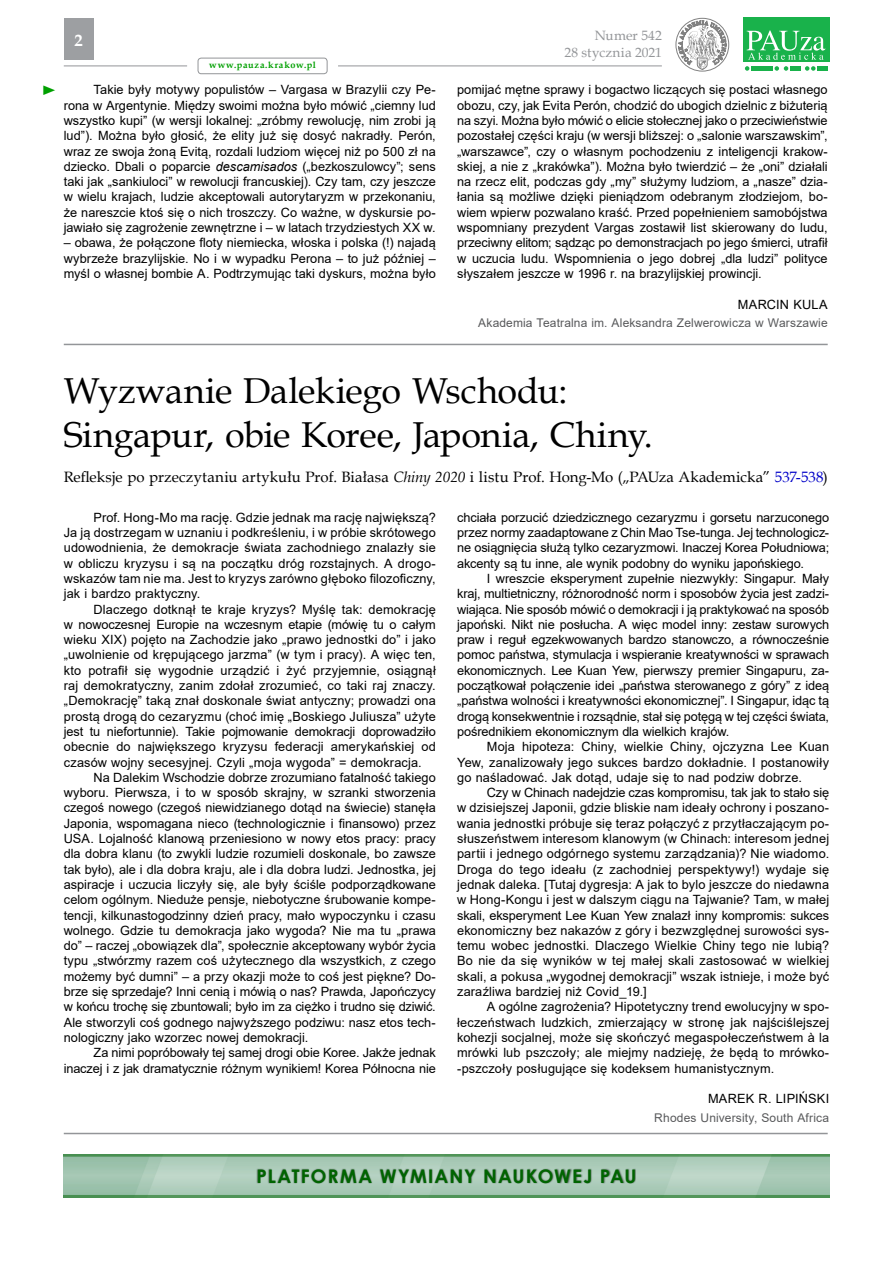
<style>
.page{position:relative;width:893px;height:1263px;background:#fff}
.page>*{position:absolute;margin:0;border:0;box-sizing:border-box;transform-origin:0 0}
.t1{font:36px/43.2px "Book Antiqua";letter-spacing:-.015em;color:#000}
.t2{font:700 18.75px "Century Gothic";letter-spacing:.06em;color:#006400}
.t3{font:700 16.5px "Book Antiqua";color:#fff}
.t4{font:15px "Book Antiqua";letter-spacing:.005em;color:#000}
.t5{font:13.5px/16.2px "Book Antiqua";letter-spacing:.01em;color:#939598;text-align:right}
.t6{font:13.5px "Times New Roman";color:#00a000;scale:1.22 1}
.t7{font:12.75px/15.3px "Arial";color:#000;text-align:justify}
.t8{font:12.75px "Arial";letter-spacing:.02em;color:#000}
.t9{font:12px "Arial";letter-spacing:.01em;color:#58595b}
.t10{font:700 9.15px "Book Antiqua";letter-spacing:.075em;color:#00a000}
.s1{font-style:italic}
.s2{color:#0000c8}
</style>
<div class="page">
<svg style="left:745px;top:66px;width:4px;height:5px"></svg>
<svg style="left:774px;top:66px;width:14px;height:5px"></svg>
<svg style="left:805px;top:66px;width:10px;height:5px"></svg>
<div style="left:751px;top:66px;width:10px;height:5px;background:#19b24b"></div>
<div style="left:763px;top:66px;width:10px;height:5px;background:#19b24b"></div>
<div style="left:790px;top:66px;width:10px;height:5px;background:#19b24b"></div>
<div style="left:817px;top:66px;width:10px;height:5px;background:#19b24b"></div>
<div style="left:743px;top:18px;width:86px;height:44px;background:#19b24b"></div>
<svg style="left:747px;top:30px;width:78px;height:30px"></svg>
<div style="left:676px;top:18px;width:53px;height:53px;border:1px solid #000;border-radius:50%"></div>
<svg style="left:678px;top:17px;width:48px;height:53px"></svg>
<div style="left:198px;top:58px;width:129px;height:16px;border:1px solid #939598;border-radius:3px"></div>
<hr style="left:338px;top:66px;width:324px;height:1px;background:#939598">
<hr style="left:64px;top:66px;width:123px;height:1px;background:#939598">
<div style="left:64px;top:18px;width:30px;height:42px;background:#9d9fa2"></div>
<hr style="left:64px;top:344px;width:764px;height:1px;background:#939598">
<hr style="left:64px;top:1133px;width:764px;height:1px;background:#939598">
<div style="left:256px;top:1168px;width:380px;height:16px;background:#000;opacity:.5"></div>
<hr style="left:64px;top:1154px;width:765px;height:3px;background:#006400">
<hr style="left:64px;top:1195px;width:765px;height:2px;background:#006400">
<p class="t6" style="left:41px;top:81px;width:15px">►</p>
<p class="t3" style="left:75px;top:30px;width:10px">2</p>
<p class="t10" style="left:209px;top:59px;width:108px">www.pauza.krakow.pl</p>
<p class="t7" style="left:64px;top:82px;width:374px;text-indent:30px">Takie były motywy populistów – Vargasa w Brazylii czy Pe&shy;rona w Argentynie. Między swoimi można było mówić „ciemny lud wszystko kupi” (w wersji lokalnej: „zróbmy rewolucję, nim zrobi ją lud”). Można było głosić, że elity już się dosyć nakradły. Perón, wraz ze swoja żoną Evitą, rozdali ludziom więcej niż po 500 zł na dziecko. Dbali o poparcie <span class="s1">descamisados</span> („bezkoszulowcy”; sens taki jak „sankiuloci” w rewolucji francuskiej). Czy tam, czy jeszcze w wielu krajach, ludzie akceptowali autorytaryzm w przekonaniu, że nareszcie ktoś się o nich troszczy. Co ważne, w dyskursie po&shy;jawiało się zagrożenie zewnętrzne i – w latach trzydziestych XX w.</p>
<p class="t7" style="left:64px;top:235px;width:374px">– obawa, że połączone floty niemiecka, włoska i polska (!) najadą wybrzeże brazylijskie. No i w wypadku Perona – to już później – myśl o własnej bombie A. Podtrzymując taki dyskurs, można było</p>
<p class="t5" style="left:565px;top:27px;width:99px">Numer 542<br>28 stycznia 2021</p>
<p class="t7" style="left:457px;top:82px;width:372px">pomijać mętne sprawy i bogactwo liczących się postaci własnego obozu, czy, jak Evita Perón, chodzić do ubogich dzielnic z biżuterią na szyi. Można było mówić o elicie stołecznej jako o przeciwieństwie pozostałej części kraju (w wersji bliższej: o „salonie warszawskim”, „warszawce”, czy o własnym pochodzeniu z inteligencji krakow&shy;skiej, a nie z „krakówka”). Można było twierdzić – że „oni” działali na rzecz elit, podczas gdy „my” służymy ludziom, a „nasze” dzia&shy;łania są możliwe dzięki pieniądzom odebranym złodziejom, bo&shy;wiem wpierw pozwalano kraść. Przed popełnieniem samobójstwa wspomniany prezydent Vargas zostawił list skierowany do ludu, przeciwny elitom; sądząc po demonstracjach po jego śmierci, utrafił w uczucia ludu. Wspomnienia o jego dobrej „dla ludzi” polityce słyszałem jeszcze w 1996 r. na brazylijskiej prowincji.</p>
<p class="t8" style="left:738px;top:295px;width:91px">MARCIN KULA</p>
<p class="t9" style="left:478px;top:315px;width:351px">Akademia Teatralna im. Aleksandra Zelwerowicza w Warszawie</p>
<h1 class="t1" style="left:64px;top:369px;width:591px">Wyzwanie Dalekiego Wschodu:<br>Singapur, obie Koree, Japonia, Chiny.</h1>
<p class="t4" style="left:64px;top:466px;width:766px">Refleksje po przeczytaniu artykułu Prof. Białasa <span class="s1">Chiny 2020</span> i listu Prof. Hong-Mo („PAUza Akademicka” <span class="s2">537-538</span>)</p>
<p class="t7" style="left:64px;top:509px;width:374px;text-indent:30px">Prof. Hong-Mo ma rację. Gdzie jednak ma rację największą?<br>Ja ją dostrzegam w uznaniu i podkreśleniu, i w próbie skrótowego udowodnienia, że demokracje świata zachodniego znalazły sie w obliczu kryzysu i są na początku dróg rozstajnych. A drogo&shy;wskazów tam nie ma. Jest to kryzys zarówno głęboko filozoficzny, jak i bardzo praktyczny.</p>
<p class="t7" style="left:64px;top:601px;width:374px;text-indent:30px">Dlaczego dotknął te kraje kryzys? Myślę tak: demokrację w nowoczesnej Europie na wczesnym etapie (mówię tu o całym wieku XIX) pojęto na Zachodzie jako „prawo jednostki do” i jako „uwolnienie od krępującego jarzma” (w tym i pracy). A więc ten, kto potrafił się wygodnie urządzić i żyć przyjemnie, osiągnął raj demokratyczny, zanim zdołał zrozumieć, co taki raj znaczy. „Demokrację” taką znał doskonale świat antyczny; prowadzi ona prostą drogą do cezaryzmu (choć imię „Boskiego Juliusza” użyte jest tu niefortunnie). Takie pojmowanie demokracji doprowadziło obecnie do największego kryzysu federacji amerykańskiej od czasów wojny secesyjnej. Czyli „moja wygoda” = demokracja.</p>
<p class="t7" style="left:64px;top:770px;width:374px;text-indent:30px">Na Dalekim Wschodzie dobrze zrozumiano fatalność takiego wyboru. Pierwsza, i to w sposób skrajny, w szranki stworzenia czegoś nowego (czegoś niewidzianego dotąd na świecie) stanęła Japonia, wspomagana nieco (technologicznie i finansowo) przez USA. Lojalność klanową przeniesiono w nowy etos pracy: pracy dla dobra klanu (to zwykli ludzie rozumieli doskonale, bo zawsze tak było), ale i dla dobra kraju, ale i dla dobra ludzi. Jednostka, jej aspiracje i uczucia liczyły się, ale były ściśle podporządkowane celom ogólnym. Nieduże pensje, niebotyczne śrubowanie kompe&shy;tencji, kilkunastogodzinny dzień pracy, mało wypoczynku i czasu wolnego. Gdzie tu demokracja jako wygoda? Nie ma tu „prawa do” – raczej „obowiązek dla”, społecznie akceptowany wybór życia typu „stwórzmy razem coś użytecznego dla wszystkich, z czego możemy być dumni” – a przy okazji może to coś jest piękne? Do&shy;brze się sprzedaje? Inni cenią i mówią o nas? Prawda, Japończycy w końcu trochę się zbuntowali; było im za ciężko i trudno się dziwić.<br>Ale stworzyli coś godnego najwyższego podziwu: nasz etos tech&shy;nologiczny jako wzorzec nowej demokracji.</p>
<p class="t7" style="left:64px;top:1045px;width:374px;text-align:right">Za nimi popróbowały tej samej drogi obie Koree. Jakże jednak inaczej i z jak dramatycznie różnym wynikiem! Korea Północna nie</p>
<p class="t7" style="left:457px;top:509px;width:374px">chciała porzucić dziedzicznego cezaryzmu i gorsetu narzuconego przez normy zaadaptowane z Chin Mao Tse-tunga. Jej technologicz&shy;ne osiągnięcia służą tylko cezaryzmowi. Inaczej Korea Południowa; akcenty są tu inne, ale wynik podobny do wyniku japońskiego.</p>
<p class="t7" style="left:457px;top:571px;width:374px;text-indent:30px">I wreszcie eksperyment zupełnie niezwykły: Singapur. Mały kraj, multietniczny, różnorodność norm i sposobów życia jest zadzi&shy;wiająca. Nie sposób mówić o demokracji i ją praktykować na sposób japoński. Nikt nie posłucha. A więc model inny: zestaw surowych praw i reguł egzekwowanych bardzo stanowczo, a równocześnie pomoc państwa, stymulacja i wspieranie kreatywności w sprawach ekonomicznych. Lee Kuan Yew, pierwszy premier Singapuru, za&shy;początkował połączenie idei „państwa sterowanego z góry” z ideą „państwa wolności i kreatywności ekonomicznej”. I Singapur, idąc tą drogą konsekwentnie i rozsądnie, stał się potęgą w tej części świata, pośrednikiem ekonomicznym dla wielkich krajów.</p>
<p class="t7" style="left:457px;top:739px;width:374px;text-indent:30px">Moja hipoteza: Chiny, wielkie Chiny, ojczyzna Lee Kuan Yew, zanalizowały jego sukces bardzo dokładnie. I postanowiły go naśladować. Jak dotąd, udaje się to nad podziw dobrze.</p>
<p class="t7" style="left:457px;top:785px;width:374px;text-indent:30px">Czy w Chinach nadejdzie czas kompromisu, tak jak to stało się w dzisiejszej Japonii, gdzie bliskie nam ideały ochrony i poszano&shy;wania jednostki próbuje się teraz połączyć z przytłaczającym po&shy;słuszeństwem interesom klanowym (w Chinach: interesom jednej partii i jednego odgórnego systemu zarządzania)? Nie wiadomo.<br>Droga do tego ideału (z zachodniej perspektywy!) wydaje się jednak daleka. [Tutaj dygresja: A jak to bylo jeszcze do niedawna w Hong-Kongu i jest w dalszym ciągu na Tajwanie? Tam, w małej skali, eksperyment Lee Kuan Yew znalazł inny kompromis: sukces ekonomiczny bez nakazów z góry i bezwzględnej surowości sys&shy;temu wobec jednostki. Dlaczego Wielkie Chiny tego nie lubią?<br>Bo nie da się wyników w tej małej skali zastosować w wielkiej skali, a pokusa „wygodnej demokracji” wszak istnieje, i może być zaraźliwa bardziej niż Covid_19.]</p>
<p class="t7" style="left:457px;top:999px;width:374px;text-indent:30px">A ogólne zagrożenia? Hipotetyczny trend ewolucyjny w spo&shy;łeczeństwach ludzkich, zmierzający w stronę jak najściślejszej kohezji socjalnej, może się skończyć megaspołeczeństwem à la mrówki lub pszczoły; ale miejmy nadzieję, że będą to mrówko--pszczoły posługujące się kodeksem humanistycznym.</p>
<p class="t7" style="left:708px;top:1091px;width:123px">MAREK R. LIPIŃSKI</p>
<p class="t9" style="left:654px;top:1109px;width:176px">Rhodes University, South Africa</p>
<h2 class="t2" style="left:257px;top:1162px;width:381px">PLATFORMA WYMIANY NAUKOWEJ PAU</h2>
</div>
